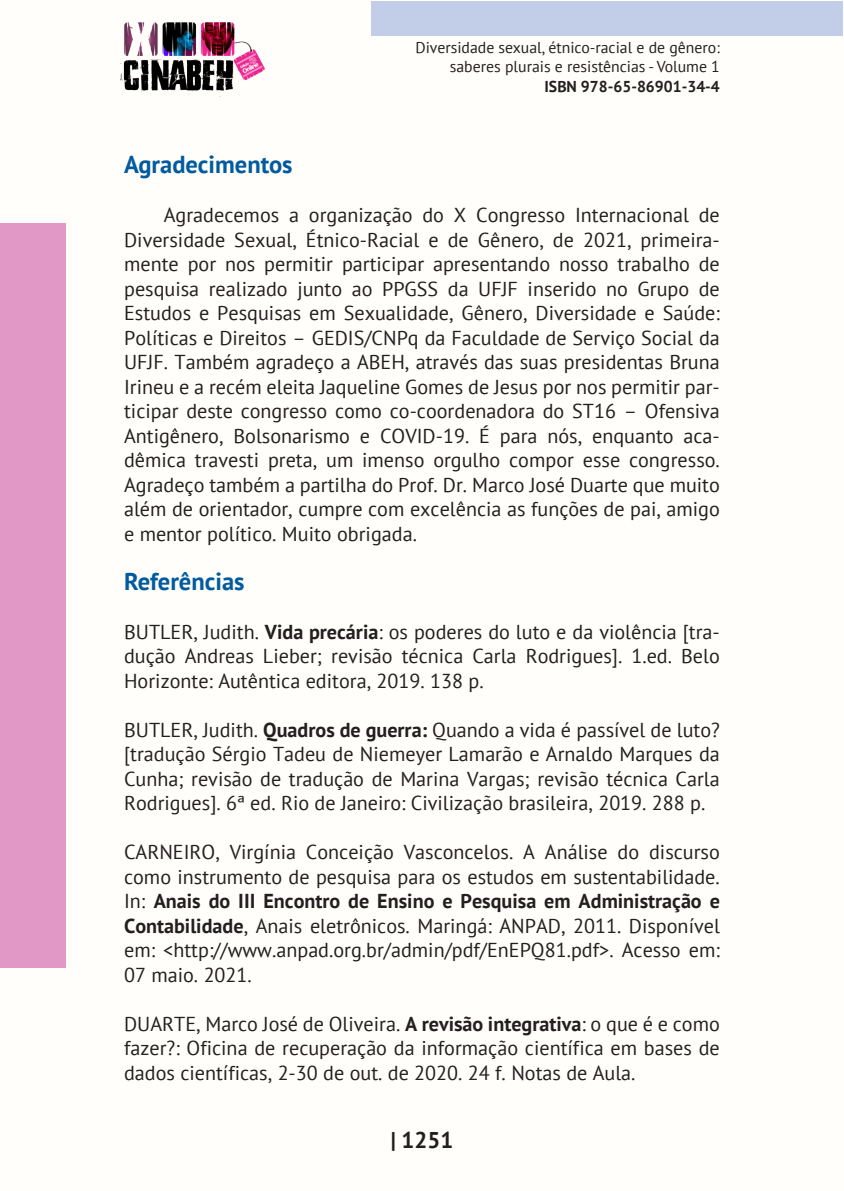
<style>
.page{position:relative;width:844px;height:1191px;background:#fff}
.page>*{position:absolute;margin:0;border:0;box-sizing:border-box;transform-origin:0 0}
._9_SUBTÍTULOS{font:700 24.5px "PT Sans";color:#015b9e}
.t1{font:700 22.75px "PT Sans";color:#231f20}
._11_REFERENCIAS{font:20.12px/24.5px "PT Sans";color:#231f20;text-align:justify}
._8_CORPO{font:20.12px/24.5px "PT Sans";color:#231f20;text-align:justify}
.t2{font:15.75px/18.9px "PT Sans";color:#231f20;text-align:right}
.t3{font:700 15.75px "PT Sans";color:#231f20}
.s1{font-weight:700}
</style>
<div class="page">
<div style="left:0;top:0;width:843px;height:1191px;background:#fffefa"></div>
<div style="left:371px;top:1px;width:471px;height:35px;background:#c2cde7"></div>
<div style="left:0;top:223px;width:65px;height:744px;background:#e198c7"></div>
<img style="left:120px;top:22px;width:144px;height:75px">
<p class="t2" style="left:415px;top:38px;width:306px">Diversidade sexual, étnico-racial e de gênero: saberes plurais e resistências - Volume 1</p>
<p class="t3" style="left:544px;top:76px;width:177px">ISBN 978-65-86901-34-4</p>
<p class="_9_SUBTÍTULOS" style="left:124px;top:148px;width:170px">Agradecimentos</p>
<p class="_8_CORPO" style="left:124px;top:202px;width:597px;text-indent:40px">Agradecemos a organização do X Congresso Internacional de Diversidade Sexual, Étnico-Racial e de Gênero, de 2021, primeira&shy;mente por nos permitir participar apresentando nosso trabalho de pesquisa realizado junto ao PPGSS da UFJF inserido no Grupo de Estudos e Pesquisas em Sexualidade, Gênero, Diversidade e Saúde:<br>Políticas e Direitos – GEDIS/CNPq da Faculdade de Serviço Social da UFJF. Também agradeço a ABEH, através das suas presidentas Bruna Irineu e a recém eleita Jaqueline Gomes de Jesus por nos permitir par&shy;ticipar deste congresso como co-coordenadora do ST16 – Ofensiva Antigênero, Bolsonarismo e COVID-19. É para nós, enquanto aca&shy;dêmica travesti preta, um imenso orgulho compor esse congresso.<br>Agradeço também a partilha do Prof. Dr. Marco José Duarte que muito além de orientador, cumpre com excelência as funções de pai, amigo e mentor político. Muito obrigada.</p>
<p class="_9_SUBTÍTULOS" style="left:124px;top:565px;width:122px">Referências</p>
<p class="_11_REFERENCIAS" style="left:124px;top:619px;width:597px">BUTLER, Judith. <span class="s1">Vida precária</span>: os poderes do luto e da violência [tra&shy;dução Andreas Lieber; revisão técnica Carla Rodrigues]. 1.ed. Belo Horizonte: Autêntica editora, 2019. 138 p.</p>
<p class="_11_REFERENCIAS" style="left:124px;top:717px;width:597px">BUTLER, Judith. <span class="s1">Quadros de guerra:</span> Quando a vida é passível de luto? [tradução Sérgio Tadeu de Niemeyer Lamarão e Arnaldo Marques da Cunha; revisão de tradução de Marina Vargas; revisão técnica Carla Rodrigues]. 6ª ed. Rio de Janeiro: Civilização brasileira, 2019. 288 p.</p>
<p class="_11_REFERENCIAS" style="left:124px;top:839px;width:597px">CARNEIRO, Virgínia Conceição Vasconcelos. A Análise do discurso como instrumento de pesquisa para os estudos em sustentabilidade.<br>In: <span class="s1">Anais do III Encontro de Ensino e Pesquisa em Administração e Contabilidade</span>, Anais eletrônicos. Maringá: ANPAD, 2011. Disponível em: &lt;http://www.anpad.org.br/admin/pdf/EnEPQ81.pdf&gt;. Acesso em:<br>07 maio. 2021.</p>
<p class="_11_REFERENCIAS" style="left:124px;top:1011px;width:597px">DUARTE, Marco José de Oliveira. <span class="s1">A revisão integrativa</span>: o que é e como fazer?: Oficina de recuperação da informação científica em bases de dados científicas, 2-30 de out. de 2020. 24 f. Notas de Aula.</p>
<p class="t1" style="left:390px;top:1125px;width:64px">| 1251</p>
</div>
